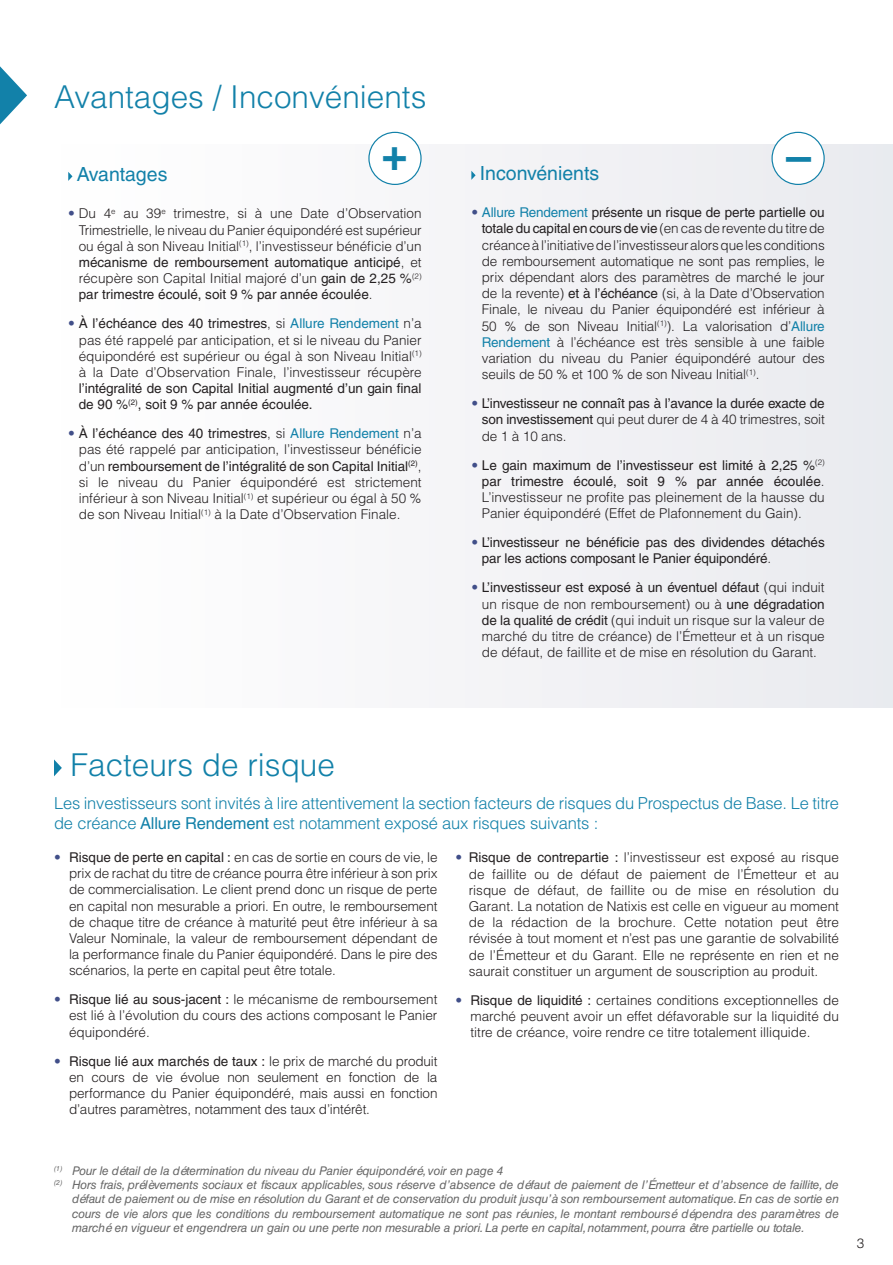
<style>
.page{position:relative;width:893px;height:1265px;background:#fff}
.page>*{position:absolute;margin:0;border:0;box-sizing:border-box;transform-origin:0 0}
.t1{font:700 45px "Helvetica LT Std";color:#1281a9}
.t2{font:300 31.5px "Helvetica LT Std";color:#1281a9}
.t3{font:19.5px "Helvetica LT Std";color:#1281a9}
.t4{font:300 16.5px/19.8px "Helvetica LT Std";letter-spacing:-.01em;color:#1281a9}
.t5{font:300 13.5px/16.2px "Helvetica LT Std";color:#231f20;text-align:justify}
.t6{font:13.5px/16.2px "Helvetica LT Std";letter-spacing:-.01em;color:#231f20;text-align:justify}
.t7{font:italic 12px/14.4px "Helvetica LT Std";letter-spacing:-.01em;color:#666;text-align:justify}
.s1{color:#414f89}
.s2{font-weight:400}
.s3{font-weight:400;color:#1281a9}
.s4{font-weight:300;color:#414f89}
.s5{font-weight:300}
</style>
<div class="page">
<div style="left:54px;top:145px;width:839px;height:563px;background:#f4f4f7"></div>
<svg style="left:68px;top:172px;width:4px;height:9px"></svg>
<div style="left:369px;top:132px;width:52px;height:52px;background:#fff;border-radius:50%"></div>
<div style="left:368px;top:132px;width:54px;height:53px;border:1px solid #1281a9;border-radius:50%"></div>
<svg style="left:471px;top:171px;width:5px;height:9px"></svg>
<div style="left:772px;top:132px;width:52px;height:52px;background:#fff;border-radius:50%"></div>
<div style="left:771px;top:132px;width:54px;height:53px;border:1px solid #1281a9;border-radius:50%"></div>
<svg style="left:54px;top:759px;width:8px;height:17px"></svg>
<svg style="left:0;top:66px;width:27px;height:58px"></svg>
<p class="t2" style="left:54px;top:77px;width:374px">Avantages / Inconvénients</p>
<p class="t1" style="left:381px;top:126px;width:28px">+</p>
<p class="t3" style="left:77px;top:163px;width:92px">Avantages</p>
<p class="t5" style="left:79px;top:205px;width:344px;text-indent:-11px"><span class="s1">•</span> Du 4<sup>e</sup> au 39<sup>e</sup> trimestre, si à une Date d’Observation Trimestrielle, le niveau du Panier équipondéré est supérieur ou égal à son Niveau Initial<sup>(1)</sup>, l’investisseur bénéficie d’un <span class="s2">mécanisme de remboursement automatique anticipé</span>, et récupère son Capital Initial majoré d’un <span class="s2">gain de 2,25 %</span><sup>(2) </sup><span class="s2">par trimestre écoulé, soit 9 % par année écoulée</span>.</p>
<p class="t5" style="left:79px;top:315px;width:344px;text-indent:-11px"><span class="s1">•</span> <span class="s2">À l’échéance des 40 trimestres</span>, si <span class="s3">Allure Rendement</span> n’a pas été rappelé par anticipation, et si le niveau du Panier équipondéré est supérieur ou égal à son Niveau Initial<sup>(1) </sup>à la Date d’Observation Finale, l’investisseur récupère <span class="s2">l’intégralité de son Capital Initial augmenté d’un gain final de 90 %</span><sup>(2)</sup><span class="s2">, soit 9 % par année écoulée.</span></p>
<p class="t5" style="left:79px;top:425px;width:344px;text-indent:-11px"><span class="s1">•</span> <span class="s2">À l’échéance des 40 trimestres</span>, si <span class="s3">Allure Rendement</span> n’a pas été rappelé par anticipation, l’investisseur bénéficie d’un <span class="s2">remboursement de l’intégralité de son Capital Initial</span><sup>(2)</sup>, si le niveau du Panier équipondéré est strictement inférieur à son Niveau Initial<sup>(1)</sup> et supérieur ou égal à 50 % de son Niveau Initial<sup>(1)</sup> à la Date d’Observation Finale.</p>
<p class="t1" style="left:786px;top:128px;width:27px">–</p>
<p class="t3" style="left:480px;top:162px;width:121px">Inconvénients</p>
<p class="t5" style="left:482px;top:204px;width:344px;text-indent:-11px"><span class="s1">•</span> <span class="s3">Allure Rendement</span> <span class="s2">présente un risque de perte partielle ou totale du capital en cours de vie</span> (en cas de revente du titre de créance à l’initiative de l’investisseur alors que les conditions de remboursement automatique ne sont pas remplies, le prix dépendant alors des paramètres de marché le jour de la revente) <span class="s2">et à l’échéance</span> (si, à la Date d’Observation Finale, le niveau du Panier équipondéré est inférieur à 50 % de son Niveau Initial<sup>(1)</sup>). La valorisation d’<span class="s3">Allure Rendement</span> à l’échéance est très sensible à une faible variation du niveau du Panier équipondéré autour des seuils de 50 % et 100 % de son Niveau Initial<sup>(1)</sup>.</p>
<p class="t6" style="left:482px;top:395px;width:344px;text-indent:-11px"><span class="s4">•</span> L’investisseur ne connaît pas à l’avance la durée exacte de son investissement <span class="s5">qui peut durer de 4 à 40 trimestres, soit de 1 à 10 ans.</span></p>
<p class="t5" style="left:482px;top:457px;width:344px;text-indent:-11px"><span class="s1">•</span> <span class="s2">Le gain maximum de l’investisseur est limité à 2,25 %</span><sup>(2) </sup><span class="s2">par trimestre écoulé, soit 9 % par année écoulée</span>.<br>L’investisseur ne profite pas pleinement de la hausse du Panier équipondéré (Effet de Plafonnement du Gain).</p>
<p class="t6" style="left:482px;top:534px;width:344px;text-indent:-11px"><span class="s4">•</span> L’investisseur ne bénéficie pas des dividendes détachés par les actions composant le Panier équipondéré<span class="s5">.</span></p>
<p class="t5" style="left:482px;top:579px;width:344px;text-indent:-11px"><span class="s1">•</span> <span class="s2">L’investisseur est exposé à un éventuel défaut</span> (qui induit un risque de non remboursement) ou à <span class="s2">une dégradation de la qualité de crédit</span> (qui induit un risque sur la valeur de marché du titre de créance) de l’Émetteur et à un risque de défaut, de faillite et de mise en résolution du Garant.</p>
<p class="t2" style="left:71px;top:745px;width:266px">Facteurs de risque</p>
<p class="t4" style="left:54px;top:793px;width:786px">Les investisseurs sont invités à lire attentivement la section facteurs de risques du Prospectus de Base. Le titre de créance <span class="s2">Allure Rendement</span> est notamment exposé aux risques suivants :</p>
<p class="t5" style="left:69px;top:849px;width:370px;text-indent:-15px"><span class="s1">•</span> <span class="s2">Risque de perte en capital :</span> en cas de sortie en cours de vie, le prix de rachat du titre de créance pourra être inférieur à son prix de commercialisation. Le client prend donc un risque de perte en capital non mesurable a priori. En outre, le remboursement de chaque titre de créance à maturité peut être inférieur à sa Valeur Nominale, la valeur de remboursement dépendant de la performance finale du Panier équipondéré. Dans le pire des scénarios, la perte en capital peut être totale.</p>
<p class="t5" style="left:69px;top:991px;width:370px;text-indent:-15px"><span class="s1">•</span> <span class="s2">Risque lié au sous-jacent :</span> le mécanisme de remboursement est lié à l’évolution du cours des actions composant le Panier équipondéré.</p>
<p class="t5" style="left:69px;top:1053px;width:370px;text-indent:-15px"><span class="s1">•</span> <span class="s2">Risque lié aux marchés de taux :</span> le prix de marché du produit en cours de vie évolue non seulement en fonction de la performance du Panier équipondéré, mais aussi en fonction d’autres paramètres, notamment des taux d’intérêt.</p>
<p class="t5" style="left:469px;top:849px;width:372px;text-indent:-13px"><span class="s1">•</span> <span class="s2">Risque de contrepartie :</span> l’investisseur est exposé au risque de faillite ou de défaut de paiement de l’Émetteur et au risque de défaut, de faillite ou de mise en résolution du Garant. La notation de Natixis est celle en vigueur au moment de la rédaction de la brochure. Cette notation peut être révisée à tout moment et n’est pas une garantie de solvabilité de l’Émetteur et du Garant. Elle ne représente en rien et ne saurait constituer un argument de souscription au produit.</p>
<p class="t5" style="left:470px;top:992px;width:370px;text-indent:-15px"><span class="s1">•</span> <span class="s2">Risque de liquidité :</span> certaines conditions exceptionnelles de marché peuvent avoir un effet défavorable sur la liquidité du titre de créance, voire rendre ce titre totalement illiquide.</p>
<p class="t7" style="left:54px;top:1163px;width:451px"><sup>(1)</sup> Pour le détail de la détermination du niveau du Panier équipondéré, voir en page 4</p>
<p class="t7" style="left:72px;top:1178px;width:768px;text-indent:-18px"><sup>(2)</sup> Hors frais, prélèvements sociaux et fiscaux applicables, sous réserve d’absence de défaut de paiement de l’Émetteur et d’absence de faillite, de défaut de paiement ou de mise en résolution du Garant et de conservation du produit jusqu’à son remboursement automatique. En cas de sortie en cours de vie alors que les conditions du remboursement automatique ne sont pas réunies, le montant remboursé dépendra des paramètres de marché en vigueur et engendrera un gain ou une perte non mesurable a priori. La perte en capital, notamment, pourra être partielle ou totale.</p>
<p class="t5" style="left:857px;top:1235px;width:9px">3</p>
</div>
